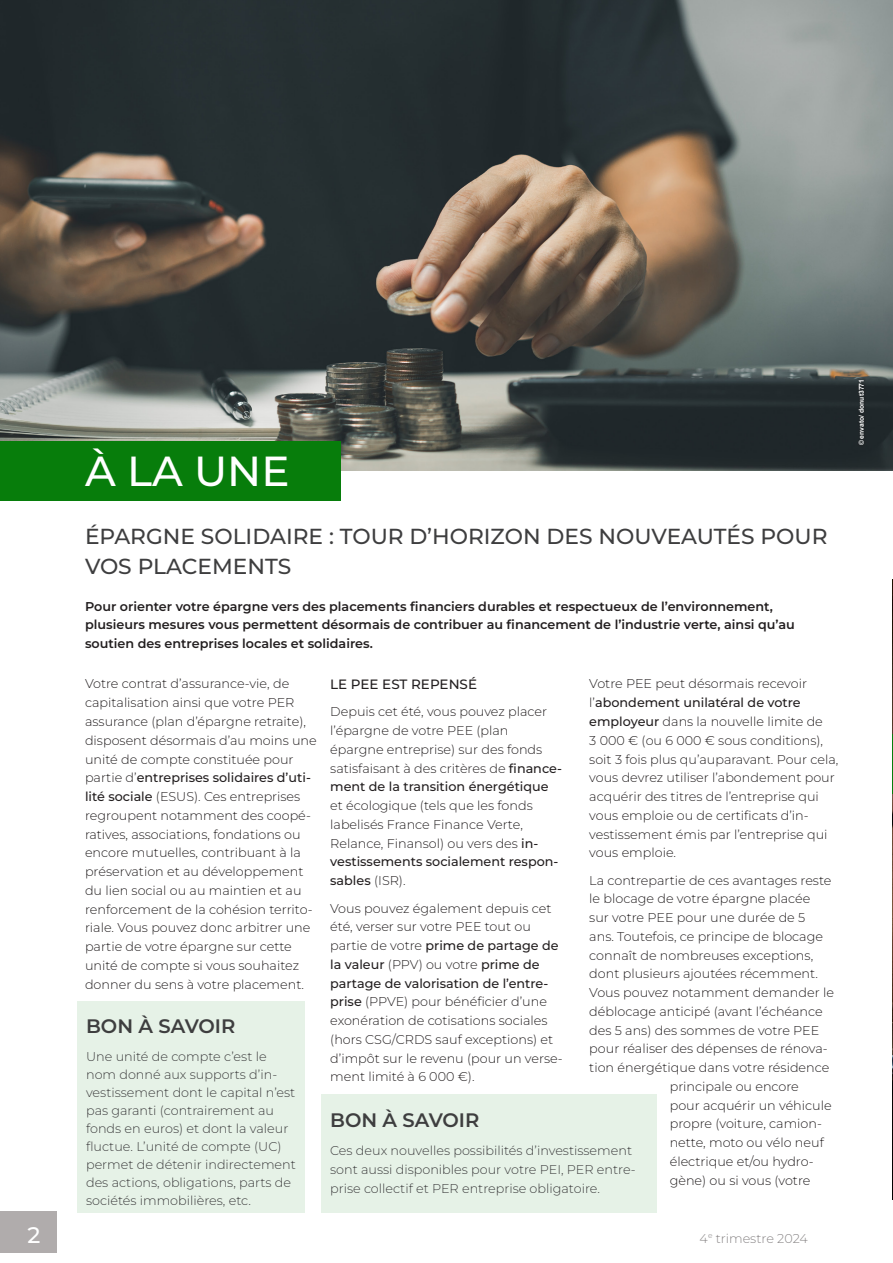
<style>
.page{position:relative;width:893px;height:1263px;background:#fff}
.page>*{position:absolute;margin:0;border:0;box-sizing:border-box;transform-origin:0 0}
.Titre_thématique_intérieur{font:500 42px "Montserrat";color:#fff}
.t1{font:500 22.5px "Montserrat";color:#fff}
.Titre_partie_intérieur{font:500 21.75px/30px "Montserrat";color:#3e3e3f}
.Bon_à_savoir_Titre{font:600 19.5px "Montserrat";color:#3e3e3f}
.Titre_1{font:500 13.5px "Montserrat";color:#231f20}
.texte{font:100 12.75px/18.8px "Montserrat";color:#231f20}
.texte-2{font:100 12.75px/18px "Montserrat";color:#3e3e3f}
.texte-3{font:600 12.75px/18.8px "Montserrat";color:#231f20}
.t2{font:100 12.75px "Montserrat";color:#888586}
.PUCE_CARRE{font:700 6.75px "Arial";color:#fff}
.s1{font-weight:500}
</style>
<div class="page">
<div style="left:0;top:1210px;width:57px;height:42px;background:#b0acac"></div>
<img style="left:0;top:0;width:893px;height:471px">
<div style="left:0;top:441px;width:341px;height:60px;background:#077d0b"></div>
<div style="left:857px;top:378px;width:9px;height:69px;background:#1f2628"></div>
<div style="left:78px;top:1001px;width:227px;height:212px;background:#e6f2e7"></div>
<div style="left:322px;top:1095px;width:335px;height:118px;background:#e6f2e7"></div>
<img style="left:892px;top:580px;width:1px;height:619px">
<hr style="left:892px;top:734px;width:1px;height:60px;background:#077d0b">
<p class="Titre_thématique_intérieur" style="left:85px;top:443px;width:206px">À LA UNE</p>
<p class="Titre_partie_intérieur" style="left:85px;top:521px;width:744px">ÉPARGNE SOLIDAIRE : TOUR D’HORIZON DES NOUVEAUTÉS POUR<br>VOS PLACEMENTS</p>
<p class="texte-3" style="left:85px;top:596px;width:711px">Pour orienter votre épargne vers des placements financiers durables et respectueux de l’environnement, plusieurs mesures vous permettent désormais de contribuer au financement de l’industrie verte, ainsi qu’au soutien des entreprises locales et solidaires.</p>
<p class="texte" style="left:85px;top:674px;width:233px">Votre contrat d’assurance-vie, de capitalisation ainsi que votre PER assurance (plan d’épargne retraite), disposent désormais d’au moins une unité de compte constituée pour partie d’<span class="s1">entreprises solidaires d’uti&shy;lité sociale</span> (ESUS). Ces entreprises regroupent notamment des coopé&shy;ratives, associations, fondations ou encore mutuelles, contribuant à la préservation et au développement du lien social ou au maintien et au renforcement de la cohésion territo&shy;riale. Vous pouvez donc arbitrer une partie de votre épargne sur cette unité de compte si vous souhaitez donner du sens à votre placement.</p>
<p class="Titre_1" style="left:330px;top:675px;width:148px">LE PEE EST REPENSÉ</p>
<p class="texte" style="left:589px;top:674px;width:250px">Votre PEE peut désormais recevoir l’<span class="s1">abondement unilatéral de votre employeur</span> dans la nouvelle limite de<br>3 000 € (ou 6 000 € sous conditions), soit 3 fois plus qu’auparavant. Pour cela, vous devrez utiliser l’abondement pour acquérir des titres de l’entreprise qui vous emploie ou de certificats d’in&shy;vestissement émis par l’entreprise qui vous emploie.</p>
<p class="texte" style="left:589px;top:870px;width:244px">La contrepartie de ces avantages reste</p>
<p class="texte" style="left:589px;top:889px;width:223px">le blocage de votre épargne placée</p>
<p class="texte" style="left:589px;top:908px;width:217px">sur votre PEE pour une durée de 5</p>
<p class="texte" style="left:589px;top:926px;width:235px">ans. Toutefois, ce principe de blocage</p>
<p class="texte" style="left:589px;top:945px;width:225px">connaît de nombreuses exceptions,</p>
<p class="texte" style="left:589px;top:964px;width:230px">dont plusieurs ajoutées récemment.</p>
<p class="texte" style="left:589px;top:983px;width:246px">Vous pouvez notamment demander le</p>
<p class="texte" style="left:589px;top:1001px;width:235px">déblocage anticipé (avant l’échéance</p>
<p class="texte" style="left:589px;top:1020px;width:231px">des 5 ans) des sommes de votre PEE</p>
<p class="texte" style="left:589px;top:1039px;width:240px">pour réaliser des dépenses de rénova-</p>
<p class="texte" style="left:589px;top:1058px;width:242px">tion énergétique dans votre résidence</p>
<p class="texte" style="left:670px;top:1076px;width:131px">principale ou encore</p>
<p class="texte" style="left:670px;top:1095px;width:164px">pour acquérir un véhicule</p>
<p class="texte" style="left:670px;top:1114px;width:154px">propre (voiture, camion-</p>
<p class="texte" style="left:670px;top:1133px;width:156px">nette, moto ou vélo neuf</p>
<p class="texte" style="left:670px;top:1151px;width:145px">électrique et/ou hydro-</p>
<p class="texte" style="left:670px;top:1170px;width:142px">gène) ou si vous (votre</p>
<p class="texte" style="left:330px;top:702px;width:233px">Depuis cet été, vous pouvez placer l’épargne de votre PEE (plan épargne entreprise) sur des fonds satisfaisant à des critères de <span class="s1">finance&shy;ment de la transition énergétique </span>et écologique (tels que les fonds labelisés France Finance Verte,<br>Relance, Finansol) ou vers des <span class="s1">in&shy;vestissements socialement respon&shy;sables</span> (ISR).</p>
<p class="texte" style="left:330px;top:898px;width:234px">Vous pouvez également depuis cet été, verser sur votre PEE tout ou partie de votre <span class="s1">prime de partage de la valeur</span> (PPV) ou votre <span class="s1">prime de partage de valorisation de l’entre&shy;prise</span> (PPVE) pour bénéficier d’une exonération de cotisations sociales (hors CSG/CRDS sauf exceptions) et d’impôt sur le revenu (pour un verse&shy;ment limité à 6 000 €).</p>
<p class="Bon_à_savoir_Titre" style="left:86px;top:1013px;width:151px">BON À SAVOIR</p>
<p class="texte-2" style="left:86px;top:1047px;width:211px">Une unité de compte c’est le nom donné aux supports d’in&shy;vestissement dont le capital n’est pas garanti (contrairement au fonds en euros) et dont la valeur fluctue. L’unité de compte (UC) permet de détenir indirectement des actions, obligations, parts de sociétés immobilières, etc.</p>
<p class="Bon_à_savoir_Titre" style="left:330px;top:1107px;width:151px">BON À SAVOIR</p>
<p class="texte-2" style="left:330px;top:1141px;width:307px;line-height:18.8px">Ces deux nouvelles possibilités d’investissement sont aussi disponibles pour votre PEI, PER entre&shy;prise collectif et PER entreprise obligatoire.</p>
<h2 class="t1" style="left:28px;top:1220px;width:14px">2</h2>
<p class="t2" style="left:700px;top:1229px;width:110px">4<sup>e</sup> trimestre 2024</p>
<p class="PUCE_CARRE" style="left:857px;top:445px;width:68px;rotate:-90deg">© envato/ donut3771</p>
</div>
